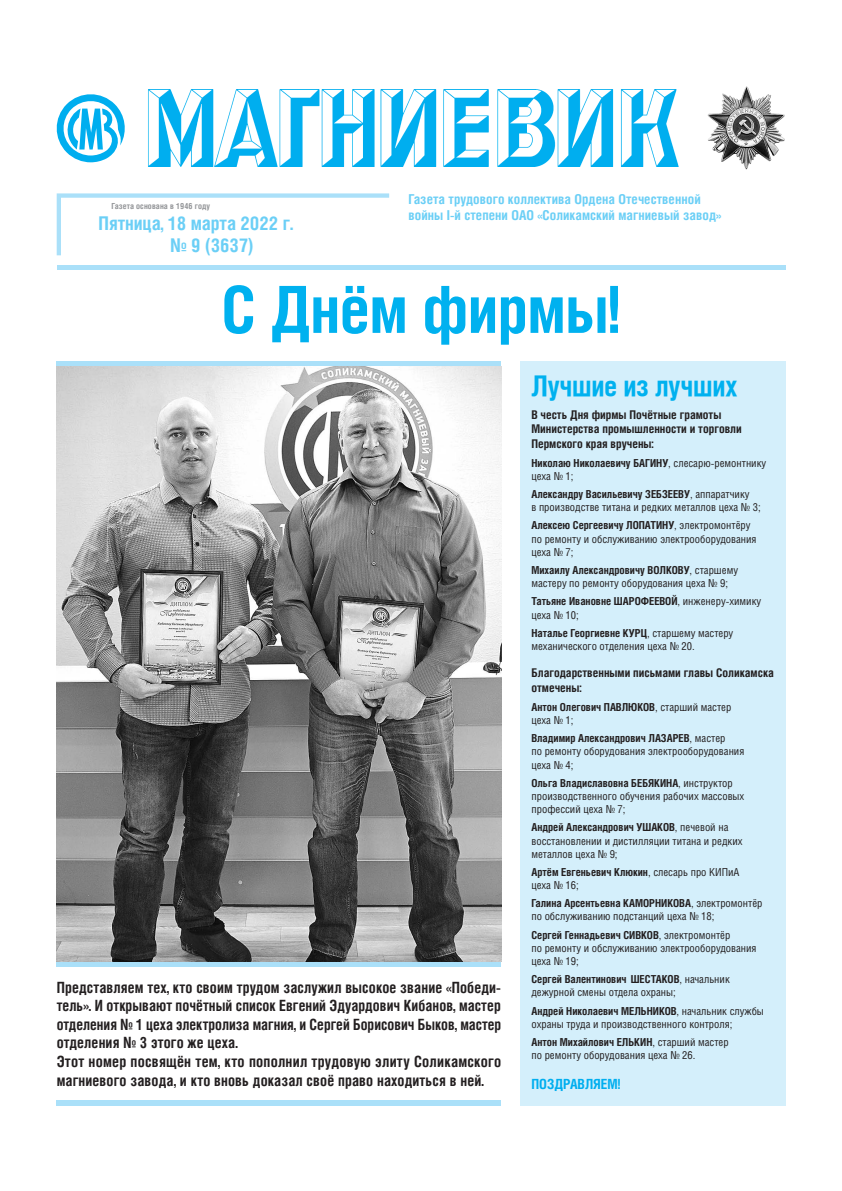
<style>
.page{position:relative;width:842px;height:1191px;background:#fff}
.page>*{position:absolute;margin:0;border:0;box-sizing:border-box;transform-origin:0 0}
.t1{font:700 65px "Helios Cond";letter-spacing:-.01em;color:#00b1ef}
.t2{font:700 28px "Helios Cond";letter-spacing:-.01em;color:#00b1ef}
.t3{font:700 18.9px "Helios Cond";letter-spacing:-.005em;color:#6bcff6}
.t4{font:700 15.5px/18.6px "Helios Cond C";letter-spacing:.01em;color:#231f20;scale:.95 1}
.t5{font:700 14px "Helios Cond C";color:#00aeef}
.t6{font:700 13.6px/15.9px "Helios Cond";letter-spacing:.005em;color:#6bcff6}
.t7{font:700 12px/14.4px "Helios Cond C";color:#231f20}
.t8{font:11px/13.2px "Helios Cond C";color:#231f20}
.t9{font:700 11px/13.2px "Helios Cond C";color:#231f20}
.t10{font:700 8.3px "Helios Cond";letter-spacing:.01em;color:#939598}
.s1{font-weight:700}
.s2{font-weight:400}
</style>
<div class="page">
<img style="left:707px;top:86px;width:78px;height:84px">
<svg style="left:57px;top:193px;width:332px;height:62px"></svg>
<hr style="left:57px;top:266px;width:728px;height:4px;background:#aae0f9">
<div style="left:57px;top:1100px;width:444px;height:6px;background:#aae0f9"></div>
<div style="left:57px;top:961px;width:444px;height:6px;background:#aae0f9"></div>
<div style="left:520px;top:361px;width:265px;height:745px;background:#d4effb"></div>
<div style="left:57px;top:361px;width:444px;height:6px;background:#aae0f9"></div>
<svg style="left:57px;top:94px;width:68px;height:68px"></svg>
<img style="left:148px;top:90px;width:530px;height:77px">
<img style="left:57px;top:367px;width:444px;height:594px">
<p class="t10" style="left:111px;top:201px;width:100px">Газета основана в 1946 году</p>
<h3 class="t3" style="left:99px;top:212px;width:196px">Пятница, 18 марта 2022 г.</h3>
<h3 class="t3" style="left:170px;top:234px;width:85px">№ 9 (3637)</h3>
<p class="t6" style="left:408px;top:191px;width:314px">Газета трудового коллектива Ордена Отечественной войны I-й степени ОАО «Соликамский магниевый завод»</p>
<h1 class="t1" style="left:221px;top:271px;width:400px">С Днём фирмы!</h1>
<h2 class="t2" style="left:531px;top:370px;width:207px">Лучшие из лучших</h2>
<p class="t4" style="left:57px;top:977px;width:469px">Представляем тех, кто своим трудом заслужил высокое звание «Победи&shy;тель». И открывают почётный список Евгений Эдуардович Кибанов, мастер отделения № 1 цеха электролиза магния, и Сергей Борисович Быков, мастер отделения № 3 этого же цеха.<br>Этот номер посвящён тем, кто пополнил трудовую элиту Соликамского магниевого завода, и кто вновь доказал своё право находиться в ней.</p>
<p class="t7" style="left:531px;top:407px;width:212px">В честь Дня фирмы Почётные грамоты<br>Министерства промышленности и торговли<br>Пермского края вручены:</p>
<p class="t8" style="left:531px;top:456px;width:236px"><span class="s1">Николаю Николаевичу БАГИНУ</span>, слесарю-ремонтнику цеха № 1;</p>
<p class="t8" style="left:531px;top:487px;width:231px"><span class="s1">Александру Васильевичу ЗЕБЗЕЕВУ</span>, аппаратчику<br>в производстве титана и редких металлов цеха № 3;</p>
<p class="t8" style="left:531px;top:518px;width:227px"><span class="s1">Алексею Сергеевичу ЛОПАТИНУ</span>, электромонтёру по ремонту и обслуживанию электрооборудования цеха № 7;</p>
<p class="t8" style="left:531px;top:563px;width:208px"><span class="s1">Михаилу Александровичу ВОЛКОВУ</span>, старшему мастеру по ремонту оборудования цеха № 9;</p>
<p class="t9" style="left:531px;top:594px;width:231px">Татьяне Ивановне ШАРОФЕЕВОЙ<span class="s2">, инженеру-химику цеха № 10;</span></p>
<p class="t8" style="left:531px;top:626px;width:203px"><span class="s1">Наталье Георгиевне КУРЦ</span>, старшему мастеру механического отделения цеха № 20.</p>
<p class="t7" style="left:531px;top:665px;width:244px">Благодарственными письмами главы Соликамска отмечены:</p>
<p class="t9" style="left:531px;top:700px;width:201px">Антон Олегович ПАВЛЮКОВ<span class="s2">, старший мастер цеха № 1;</span></p>
<p class="t8" style="left:531px;top:731px;width:214px"><span class="s1">Владимир Александрович ЛАЗАРЕВ</span>, мастер<br>по ремонту оборудования электрооборудования цеха № 4;</p>
<p class="t8" style="left:531px;top:776px;width:214px"><span class="s1">Ольга Владиславовна БЕБЯКИНА</span>, инструктор производственного обучения рабочих массовых профессий цеха № 7;</p>
<p class="t8" style="left:531px;top:820px;width:213px"><span class="s1">Андрей Александрович УШАКОВ</span>, печевой на восстановлении и дистилляции титана и редких металлов цеха № 9;</p>
<p class="t8" style="left:531px;top:865px;width:210px"><span class="s1">Артём Евгеньевич Клюкин</span>, слесарь про КИПиА цеха № 16;</p>
<p class="t8" style="left:531px;top:896px;width:233px"><span class="s1">Галина Арсентьевна КАМОРНИКОВА</span>, электромонтёр по обслуживанию подстанций цеха № 18;</p>
<p class="t8" style="left:531px;top:928px;width:227px"><span class="s1">Сергей Геннадьевич СИВКОВ</span>, электромонтёр<br>по ремонту и обслуживанию электрооборудования цеха № 19;</p>
<p class="t8" style="left:531px;top:972px;width:200px"><span class="s1">Сергей Валентинович ШЕСТАКОВ</span>, начальник дежурной смены отдела охраны;</p>
<p class="t8" style="left:531px;top:1003px;width:234px"><span class="s1">Андрей Николаевич МЕЛЬНИКОВ</span>, начальник службы охраны труда и производственного контроля;</p>
<p class="t8" style="left:531px;top:1035px;width:199px"><span class="s1">Антон Михайлович ЕЛЬКИН</span>, старший мастер по ремонту оборудования цеха № 26.</p>
<p class="t5" style="left:531px;top:1075px;width:90px">ПОЗДРАВЛЯЕМ!</p>
</div>
